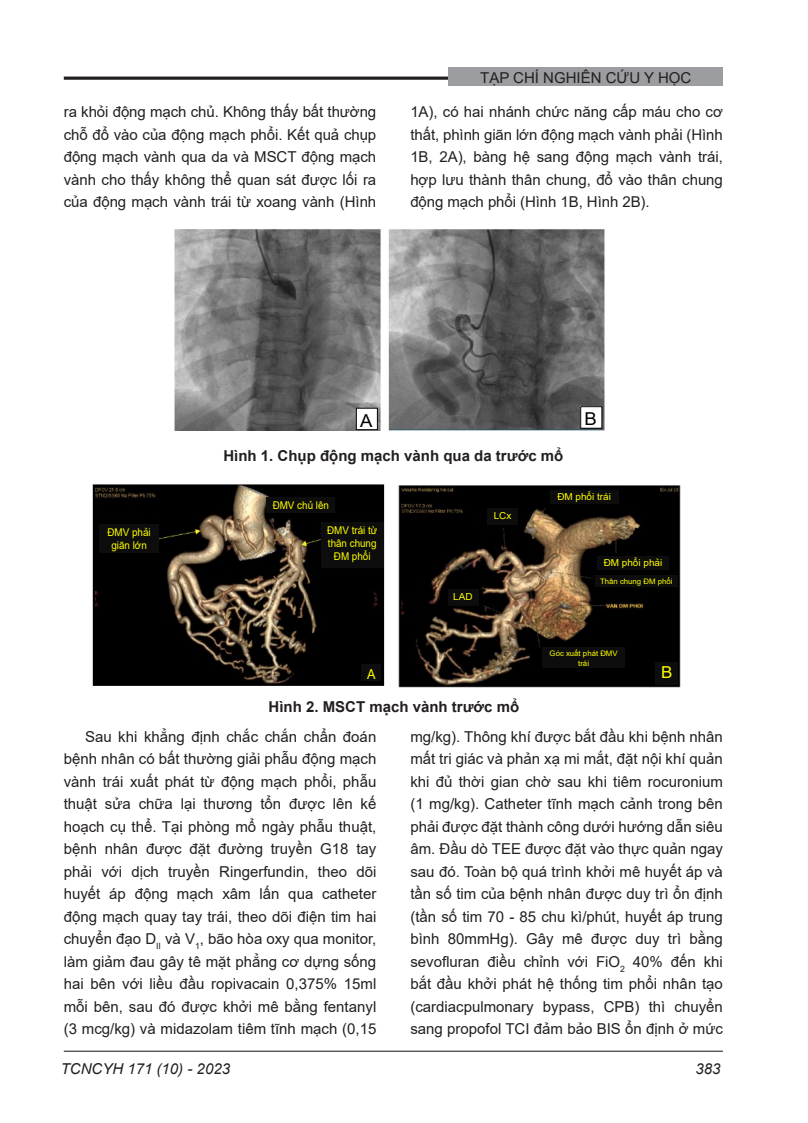
<style>
.page{position:relative;width:808px;height:1123px;background:#fff}
.page>*{position:absolute;margin:0;border:0;box-sizing:border-box;transform-origin:0 0}
.t1{font:17.7px "Arial";color:#000;scale:1.04 1}
.t2{font:16.5px "Arial";color:#ff0;scale:1.04 1}
.Nội_dung_chính{font:15px/22.5px "Arial";color:#231f20;text-align:justify}
.Tiêu_đề_Bảng_biểu{font:700 15px "Arial";color:#231f20}
.t3{font:italic 15px "Arial";color:#231f20}
.t4{font:13.65px "Arial";color:#ff0;scale:.92 1}
.t5{font:10.65px/13.4px "Arial";color:#ff0;text-align:center;scale:.92 1}
.t6{font:9.6px "Arial";color:#ff0;scale:1.04 1}
.t7{font:7.5px/9.4px "Arial";color:#ff0;text-align:center;scale:1.04 1}
</style>
<div class="page">
<hr style="left:64px;top:77px;width:650px;height:3px;background:#231f20">
<hr style="left:64px;top:1050px;width:659px;height:1px;background:#231f20">
<div style="left:449px;top:68px;width:274px;height:18px;background:#9b9da0"></div>
<img style="left:174px;top:229px;width:431px;height:202px">
<div style="left:356px;top:408px;width:21px;height:21px;background:#fff"></div>
<div style="left:356px;top:408px;width:21px;height:22px;border:1px solid #000"></div>
<div style="left:581px;top:407px;width:21px;height:21px;background:#fff"></div>
<div style="left:580px;top:406px;width:22px;height:22px;border:1px solid #000"></div>
<img style="left:92px;top:484px;width:293px;height:201px">
<div style="left:99px;top:524px;width:60px;height:29px;background:#0d0d0d"></div>
<div style="left:267px;top:497px;width:68px;height:15px;background:#0d0d0d"></div>
<div style="left:321px;top:522px;width:62px;height:46px;background:#0d0d0d"></div>
<div style="left:362px;top:664px;width:19px;height:17px;background:#0d0d0d"></div>
<img style="left:398px;top:485px;width:283px;height:202px">
<div style="left:487px;top:508px;width:31px;height:16px;background:#0d0d0d"></div>
<div style="left:550px;top:490px;width:69px;height:14px;background:#0d0d0d"></div>
<div style="left:595px;top:575px;width:83px;height:12px;background:#0d0d0d"></div>
<div style="left:655px;top:661px;width:23px;height:23px;background:#0d0d0d"></div>
<div style="left:597px;top:556px;width:72px;height:13px;background:#0d0d0d"></div>
<div style="left:447px;top:590px;width:31px;height:16px;background:#0d0d0d"></div>
<div style="left:542px;top:648px;width:83px;height:20px;background:#0d0d0d"></div>
<p class="Nội_dung_chính" style="left:480px;top:66px;width:213px">TẠP CHÍ NGHIÊN CỨU Y HỌC</p>
<p class="Nội_dung_chính" style="left:64px;top:101px;width:314px">ra khỏi động mạch chủ. Không thấy bất thường chỗ đổ vào của động mạch phổi. Kết quả chụp động mạch vành qua da và MSCT động mạch vành cho thấy không thể quan sát được lối ra của động mạch vành trái từ xoang vành (Hình</p>
<p class="Nội_dung_chính" style="left:410px;top:101px;width:314px">1A), có hai nhánh chức năng cấp máu cho cơ thất, phình giãn lớn động mạch vành phải (Hình 1B, 2A), bàng hệ sang động mạch vành trái, hợp lưu thành thân chung, đổ vào thân chung động mạch phổi (Hình 1B, Hình 2B).</p>
<p class="t1" style="left:360px;top:408px;width:13px">A</p>
<p class="t1" style="left:585px;top:407px;width:13px">B</p>
<p class="t5" style="left:107px;top:525px;width:48px">ĐMV phải giãn lớn</p>
<p class="Tiêu_đề_Bảng_biểu" style="left:223px;top:445px;width:341px">Hình 1. Chụp động mạch vành qua da trước mổ</p>
<p class="t5" style="left:273px;top:498px;width:63px">ĐMV chủ lên</p>
<p class="t5" style="left:327px;top:523px;width:56px">ĐMV trái từ thân chung<br>ĐM phổi</p>
<p class="t4" style="left:367px;top:664px;width:11px">A</p>
<p class="t6" style="left:494px;top:508px;width:18px">LCx</p>
<p class="t6" style="left:453px;top:590px;width:20px">LAD</p>
<p class="t6" style="left:557px;top:490px;width:53px">ĐM phổi trái</p>
<p class="t6" style="left:604px;top:556px;width:58px">ĐM phổi phải</p>
<p class="t7" style="left:600px;top:576px;width:71px">Thân chung ĐM phổi</p>
<p class="t7" style="left:549px;top:649px;width:67px">Góc xuất phát ĐMV trái</p>
<p class="t2" style="left:661px;top:661px;width:12px">B</p>
<p class="Tiêu_đề_Bảng_biểu" style="left:269px;top:696px;width:252px">Hình 2. MSCT mạch vành trước mổ</p>
<p class="Nội_dung_chính" style="left:64px;top:725px;width:314px;text-indent:21px">Sau khi khẳng định chắc chắn chẩn đoán bệnh nhân có bất thường giải phẫu động mạch vành trái xuất phát từ động mạch phổi, phẫu thuật sửa chữa lại thương tổn được lên kế hoạch cụ thể. Tại phòng mổ ngày phẫu thuật, bệnh nhân được đặt đường truyền G18 tay phải với dịch truyền Ringerfundin, theo dõi huyết áp động mạch xâm lấn qua catheter động mạch quay tay trái, theo dõi điện tim hai chuyển đạo D<sub>II</sub> và V<sub>1</sub>, bão hòa oxy qua monitor, làm giảm đau gây tê mặt phẳng cơ dựng sống hai bên với liều đầu ropivacain 0,375% 15ml mỗi bên, sau đó được khởi mê bằng fentanyl (3 mcg/kg) và midazolam tiêm tĩnh mạch (0,15</p>
<p class="Nội_dung_chính" style="left:410px;top:725px;width:314px">mg/kg). Thông khí được bắt đầu khi bệnh nhân mất tri giác và phản xạ mi mắt, đặt nội khí quản khi đủ thời gian chờ sau khi tiêm rocuronium (1 mg/kg). Catheter tĩnh mạch cảnh trong bên phải được đặt thành công dưới hướng dẫn siêu âm. Đầu dò TEE được đặt vào thực quản ngay sau đó. Toàn bộ quá trình khởi mê huyết áp và tần số tim của bệnh nhân được duy trì ổn định (tần số tim 70 - 85 chu kì/phút, huyết áp trung bình 80mmHg). Gây mê được duy trì bằng sevofluran điều chỉnh với FiO<sub>2</sub> 40% đến khi bắt đầu khởi phát hệ thống tim phổi nhân tạo (cardiacpulmonary bypass, CPB) thì chuyển sang propofol TCI đảm bảo BIS ổn định ở mức</p>
<p class="t3" style="left:61px;top:1059px;width:171px">TCNCYH 171 (10) - 2023</p>
<p class="t3" style="left:695px;top:1059px;width:27px">383</p>
</div>
